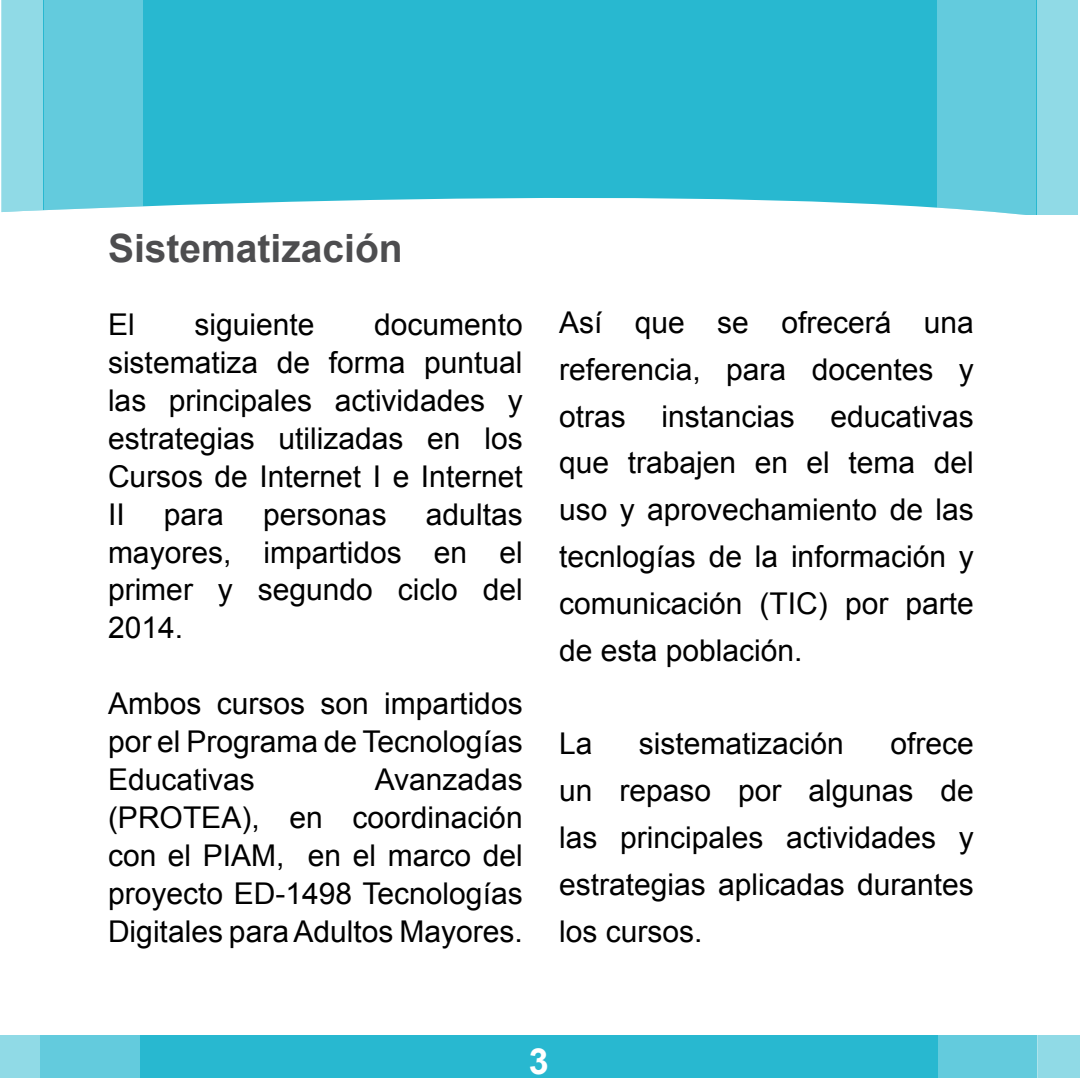
<style>
.page{position:relative;width:1080px;height:1080px;background:#fff}
.page>*{position:absolute;margin:0;border:0;box-sizing:border-box;transform-origin:0 0}
.t1{font:700 39px "Arial";color:#4d4d4f}
.t2{font:700 36px "Arial";color:#fff}
.t3{font:30px/37.8px "Arial";color:#000;text-align:justify}
</style>
<div class="page">
<div style="left:43px;top:0;width:994px;height:215px;background:#28b8d0"></div>
<div style="left:1037px;top:0;width:41px;height:215px;background:#90dae6"></div>
<div style="left:938px;top:0;width:98px;height:215px;background:#63cbdd"></div>
<div style="left:2px;top:0;width:41px;height:214px;background:#90dae6"></div>
<div style="left:44px;top:0;width:98px;height:214px;background:#63cbdd"></div>
<div style="left:0;top:1035px;width:1080px;height:43px;background:#28b8d0"></div>
<div style="left:0;top:1035px;width:40px;height:43px;background:#90dae6"></div>
<div style="left:40px;top:1035px;width:99px;height:43px;background:#63cbdd"></div>
<div style="left:1038px;top:1035px;width:42px;height:43px;background:#90dae6"></div>
<div style="left:938px;top:1035px;width:100px;height:43px;background:#63cbdd"></div>
<h1 class="t1" style="left:108px;top:226px;width:296px">Sistematización</h1>
<p class="t3" style="left:108px;top:306px;width:416px;text-indent:266px">documento sistematiza de forma puntual las principales actividades y estrategias utilizadas en los Cursos de Internet I e Internet II</p>
<p class="t3" style="left:108px;top:306px;width:28px">El</p>
<p class="t3" style="left:194px;top:306px;width:122px">siguiente</p>
<p class="t3" style="left:108px;top:495px;width:416px;text-indent:318px">adultas mayores, impartidos en el primer y segundo ciclo del 2014.</p>
<p class="t3" style="left:164px;top:495px;width:62px">para</p>
<p class="t3" style="left:263px;top:495px;width:125px">personas</p>
<p class="t3" style="left:108px;top:685px;width:416px">Ambos cursos son impartidos por el Programa de Tecnologías Educativas</p>
<p class="t3" style="left:108px;top:761px;width:416px;text-indent:267px">Avanzadas (PROTEA), en coordinación con el PIAM, en el marco del proyecto ED-1498 Tecnologías Digitales para Adultos Mayores.</p>
<p class="t3" style="left:559px;top:299px;width:416px;line-height:46.8px">Así que se ofrecerá una referencia, para docentes y otras instancias educativas que trabajen en el tema del uso y aprovechamiento de las tecnlogías de la información y comunicación (TIC) por parte de esta población.</p>
<p class="t3" style="left:559px;top:720px;width:416px;line-height:46.8px;text-indent:331px">ofrece un repaso por algunas de las principales actividades y estrategias aplicadas durantes los cursos.</p>
<p class="t3" style="left:559px;top:725px;width:35px">La</p>
<p class="t3" style="left:639px;top:725px;width:207px">sistematización</p>
<p class="t2" style="left:529px;top:1041px;width:22px">3</p>
</div>
